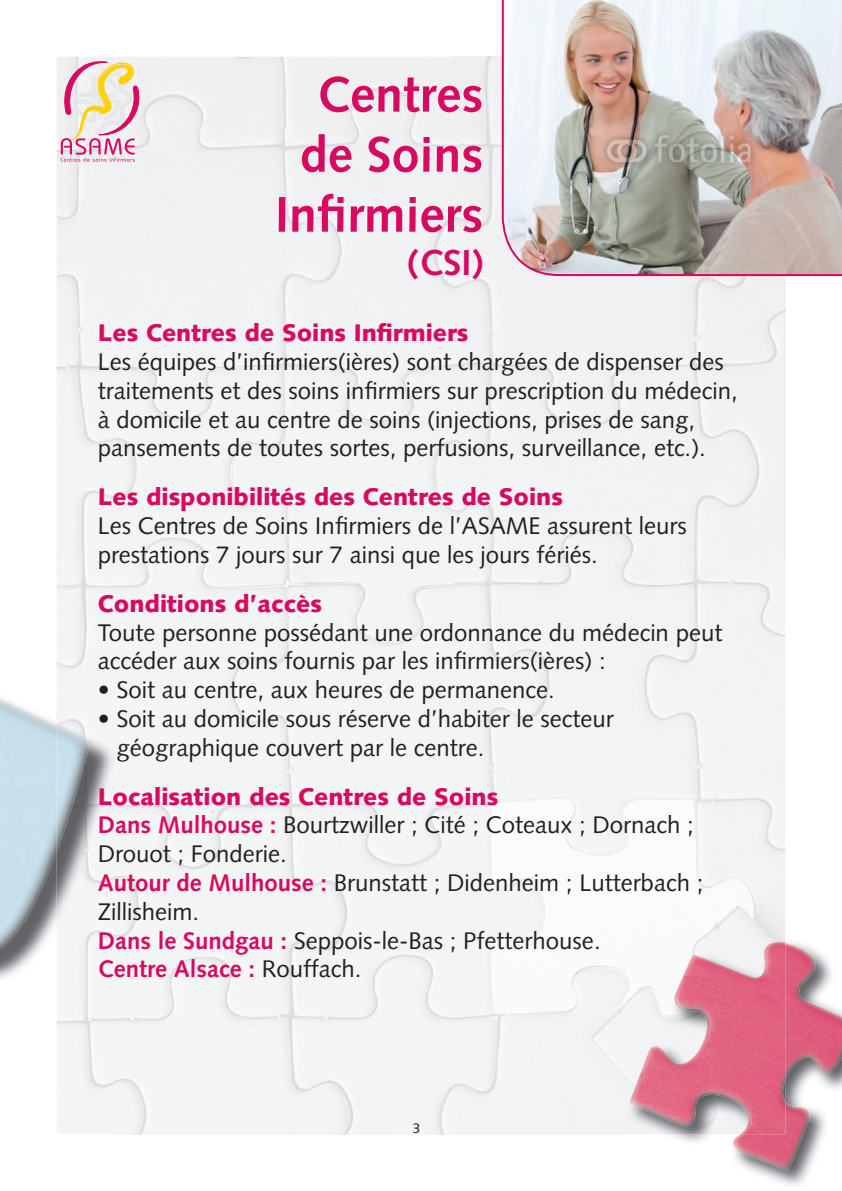
<style>
.page{position:relative;width:842px;height:1191px;background:#fff}
.page>*{position:absolute;margin:0;border:0;box-sizing:border-box;transform-origin:0 0}
.t1{font:700 50px/60px "Syntax";color:#d80961;text-align:right}
.t2{font:700 36px "Syntax";color:#d80961}
.t3{font:24px/28.8px "Syntax";color:#231f20}
.t4{font:900 24px "Syntax";color:#d80961}
.t5{font:14px "Syntax";color:#231f20}
.s1{font-weight:900;color:#d80961}
.s2{font-weight:700;color:#d80961}
</style>
<div class="page">
<div style="left:57px;top:57px;width:397px;height:430px;background:#f1f2f3"></div>
<img style="left:454px;top:57px;width:331px;height:933px">
<div style="left:115px;top:487px;width:340px;height:647px;background:#f3f4f4"></div>
<div style="left:454px;top:990px;width:173px;height:144px;background:#f2f3f4"></div>
<img style="left:667px;top:940px;width:175px;height:245px">
<img style="left:627px;top:939px;width:158px;height:195px">
<img style="left:785px;top:971px;width:57px;height:109px">
<img style="left:629px;top:942px;width:156px;height:192px">
<img style="left:0;top:949px;width:39px;height:30px">
<img style="left:57px;top:407px;width:58px;height:727px">
<img style="left:0;top:698px;width:57px;height:251px">
<img style="left:57px;top:740px;width:33px;height:112px">
<svg style="left:60px;top:61px;width:79px;height:101px"></svg>
<img style="left:501px;top:0;width:341px;height:277px">
<h1 class="t1" style="left:275px;top:65px;width:210px">Centres de Soins<br>Infirmiers</h1>
<h2 class="t2" style="left:407px;top:242px;width:77px">(CSI)</h2>
<p class="t4" style="left:98px;top:319px;width:372px">Les Centres de Soins Infirmiers</p>
<p class="t3" style="left:98px;top:347px;width:641px">Les équipes d’infirmiers(ières) sont chargées de dispenser des traitements et des soins infirmiers sur prescription du médecin, à domicile et au centre de soins (injections, prises de sang, pansements de toutes sortes, perfusions, surveillance, etc.).</p>
<p class="t4" style="left:98px;top:483px;width:467px">Les disponibilités des Centres de Soins</p>
<p class="t3" style="left:98px;top:511px;width:590px">Les Centres de Soins Infirmiers de l’ASAME assurent leurs prestations 7 jours sur 7 ainsi que les jours fériés.</p>
<p class="t4" style="left:98px;top:589px;width:226px">Conditions d’accès</p>
<p class="t3" style="left:98px;top:618px;width:626px">Toute personne possédant une ordonnance du médecin peut accéder aux soins fournis par les infirmiers(ières) :</p>
<p class="t3" style="left:98px;top:675px;width:458px">• Soit au centre, aux heures de permanence.</p>
<p class="t3" style="left:116px;top:704px;width:499px;text-indent:-19px">• Soit au domicile sous réserve d’habiter le secteur géographique couvert par le centre.</p>
<p class="t3" style="left:98px;top:782px;width:607px"><span class="s1">Localisation des Centres de Soins<br></span><span class="s2">Dans Mulhouse :</span> Bourtzwiller ; Cité ; Coteaux ; Dornach ; Drouot ; Fonderie.<br><span class="s2">Autour de Mulhouse :</span> Brunstatt ; Didenheim ; Lutterbach ; Zillisheim.<br><span class="s2">Dans le Sundgau :</span> Seppois-le-Bas ; Pfetterhouse.<br><span class="s2">Centre Alsace :</span> Rouffach.</p>
<p class="t5" style="left:413px;top:1120px;width:9px">3</p>
</div>
